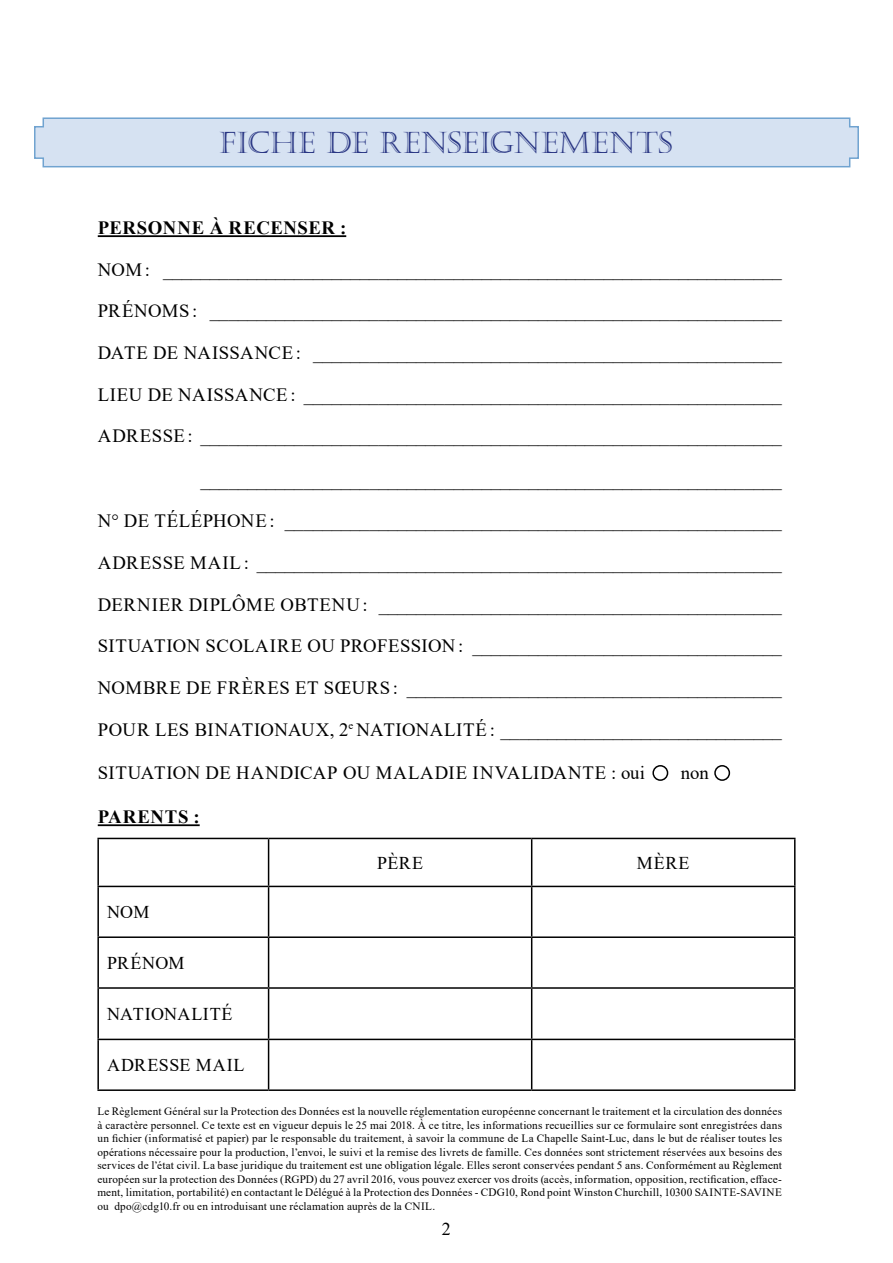
<style>
.page{position:relative;width:893px;height:1263px;background:#fff}
.page>*{position:absolute;margin:0;border:0;box-sizing:border-box;transform-origin:0 0}
.t1{font:30px "Castellar";letter-spacing:.01em;color:#283583}
.t2{font:18.75px "Times New Roman";letter-spacing:.025em;color:#000}
.t3{font:18.75px "Times New Roman";letter-spacing:.05em;color:#000}
.t4{font:700 18.75px "Times New Roman";letter-spacing:.03em;color:#000}
.t5{font:18px "Times New Roman";letter-spacing:.025em;color:#000}
.t6{font:18px "Times New Roman";letter-spacing:.05em;color:#000}
.t7{font:11.25px/13.5px "Times New Roman";letter-spacing:.015em;color:#000;text-align:justify}
</style>
<div class="page">
<svg style="left:34px;top:117px;width:825px;height:51px"></svg>
<hr style="left:98px;top:235px;width:248px;height:2px;background:#000">
<hr style="left:98px;top:824px;width:102px;height:2px;background:#000">
<hr style="left:97px;top:838px;width:172px;height:1px;background:#000">
<hr style="left:97px;top:839px;width:2px;height:47px;background:#000">
<hr style="left:269px;top:838px;width:263px;height:1px;background:#000">
<hr style="left:268px;top:839px;width:1px;height:47px;background:#000">
<hr style="left:532px;top:838px;width:263px;height:1px;background:#000">
<hr style="left:531px;top:839px;width:1px;height:47px;background:#000">
<hr style="left:794px;top:839px;width:1px;height:47px;background:#000">
<hr style="left:97px;top:886px;width:172px;height:1px;background:#000">
<hr style="left:97px;top:887px;width:2px;height:49px;background:#000">
<hr style="left:269px;top:886px;width:263px;height:1px;background:#000">
<hr style="left:268px;top:887px;width:1px;height:49px;background:#000">
<hr style="left:532px;top:886px;width:263px;height:1px;background:#000">
<hr style="left:531px;top:887px;width:1px;height:49px;background:#000">
<hr style="left:794px;top:887px;width:1px;height:49px;background:#000">
<hr style="left:97px;top:936px;width:172px;height:2px;background:#000">
<hr style="left:97px;top:938px;width:2px;height:49px;background:#000">
<hr style="left:269px;top:936px;width:263px;height:2px;background:#000">
<hr style="left:268px;top:938px;width:1px;height:49px;background:#000">
<hr style="left:532px;top:936px;width:263px;height:2px;background:#000">
<hr style="left:531px;top:938px;width:1px;height:49px;background:#000">
<hr style="left:794px;top:938px;width:1px;height:49px;background:#000">
<hr style="left:97px;top:987px;width:172px;height:2px;background:#000">
<hr style="left:97px;top:989px;width:2px;height:50px;background:#000">
<hr style="left:269px;top:987px;width:263px;height:2px;background:#000">
<hr style="left:268px;top:989px;width:1px;height:50px;background:#000">
<hr style="left:532px;top:987px;width:263px;height:2px;background:#000">
<hr style="left:531px;top:989px;width:1px;height:50px;background:#000">
<hr style="left:794px;top:989px;width:1px;height:50px;background:#000">
<hr style="left:97px;top:1039px;width:172px;height:1px;background:#000">
<hr style="left:97px;top:1040px;width:2px;height:49px;background:#000">
<hr style="left:269px;top:1039px;width:263px;height:1px;background:#000">
<hr style="left:268px;top:1040px;width:1px;height:49px;background:#000">
<hr style="left:532px;top:1039px;width:263px;height:1px;background:#000">
<hr style="left:531px;top:1040px;width:1px;height:49px;background:#000">
<hr style="left:794px;top:1040px;width:1px;height:49px;background:#000">
<hr style="left:97px;top:1089px;width:172px;height:2px;background:#000">
<hr style="left:269px;top:1089px;width:263px;height:2px;background:#000">
<hr style="left:532px;top:1089px;width:263px;height:2px;background:#000">
<div style="left:714px;top:765px;width:16px;height:16px;border:2px solid #000;border-radius:50%"></div>
<div style="left:652px;top:765px;width:16px;height:16px;border:2px solid #000;border-radius:50%"></div>
<h1 class="t1" style="left:219px;top:126px;width:455px">FICHE DE RENSEIGNEMENTS</h1>
<h2 class="t4" style="left:98px;top:214px;width:250px">PERSONNE À RECENSER :</h2>
<h2 class="t2" style="left:98px;top:256px;width:686px">NOM: __________________________________________________________________</h2>
<h2 class="t2" style="left:98px;top:298px;width:686px">PRÉNOMS : _____________________________________________________________</h2>
<h2 class="t2" style="left:98px;top:340px;width:686px">DATE DE NAISSANCE: __________________________________________________</h2>
<h2 class="t2" style="left:98px;top:381px;width:686px">LIEU DE NAISSANCE: ___________________________________________________</h2>
<h2 class="t2" style="left:98px;top:423px;width:686px">ADRESSE: ______________________________________________________________</h2>
<h2 class="t2" style="left:201px;top:466px;width:583px">______________________________________________________________</h2>
<h2 class="t2" style="left:98px;top:508px;width:686px">N° DE TÉLÉPHONE: _____________________________________________________</h2>
<h2 class="t3" style="left:98px;top:550px;width:686px">ADRESSE MAIL: ________________________________________________________</h2>
<h2 class="t2" style="left:98px;top:591px;width:686px">DERNIER DIPLÔME OBTENU: ___________________________________________</h2>
<h2 class="t2" style="left:98px;top:633px;width:686px">SITUATION SCOLAIRE OU PROFESSION: _________________________________</h2>
<h2 class="t2" style="left:98px;top:674px;width:686px">NOMBRE DE FRÈRES ET SŒURS : ________________________________________</h2>
<h2 class="t2" style="left:98px;top:716px;width:686px">POUR LES BINATIONAUX, 2<sup>e</sup> NATIONALITÉ: ______________________________</h2>
<h2 class="t2" style="left:98px;top:760px;width:549px">SITUATION DE HANDICAP OU MALADIE INVALIDANTE : oui</h2>
<h2 class="t2" style="left:681px;top:760px;width:29px">non</h2>
<h2 class="t4" style="left:98px;top:803px;width:103px">PARENTS :</h2>
<h3 class="t5" style="left:377px;top:850px;width:47px">PÈRE</h3>
<h3 class="t5" style="left:637px;top:850px;width:54px">MÈRE</h3>
<h3 class="t5" style="left:107px;top:899px;width:44px">NOM</h3>
<h3 class="t5" style="left:107px;top:950px;width:79px">PRÉNOM</h3>
<h3 class="t5" style="left:107px;top:1001px;width:127px">NATIONALITÉ</h3>
<h3 class="t6" style="left:107px;top:1052px;width:139px">ADRESSE MAIL</h3>
<p class="t7" style="left:97px;top:1104px;width:686px">Le Règlement Général sur la Protection des Données est la nouvelle réglementation européenne concernant le traitement et la circulation des données à caractère personnel. Ce texte est en vigueur depuis le 25 mai 2018. À ce titre, les informations recueillies sur ce formulaire sont enregistrées dans un fichier (informatisé et papier) par le responsable du traitement, à savoir la commune de La Chapelle Saint-Luc, dans le but de réaliser toutes les opérations nécessaire pour la production, l’envoi, le suivi et la remise des livrets de famille. Ces données sont strictement réservées aux besoins des services de l’état civil. La base juridique du traitement est une obligation légale. Elles seront conservées pendant 5 ans. Conformément au Règlement européen sur la protection des Données (RGPD) du 27 avril 2016, vous pouvez exercer vos droits (accès, information, opposition, rectification, efface&shy;ment, limitation, portabilité) en contactant le Délégué à la Protection des Données - CDG10, Rond point Winston Churchill, 10300 SAINTE-SAVINE ou dpo@cdg10.fr ou en introduisant une réclamation auprès de la CNIL.</p>
<h3 class="t5" style="left:442px;top:1216px;width:10px">2</h3>
</div>
